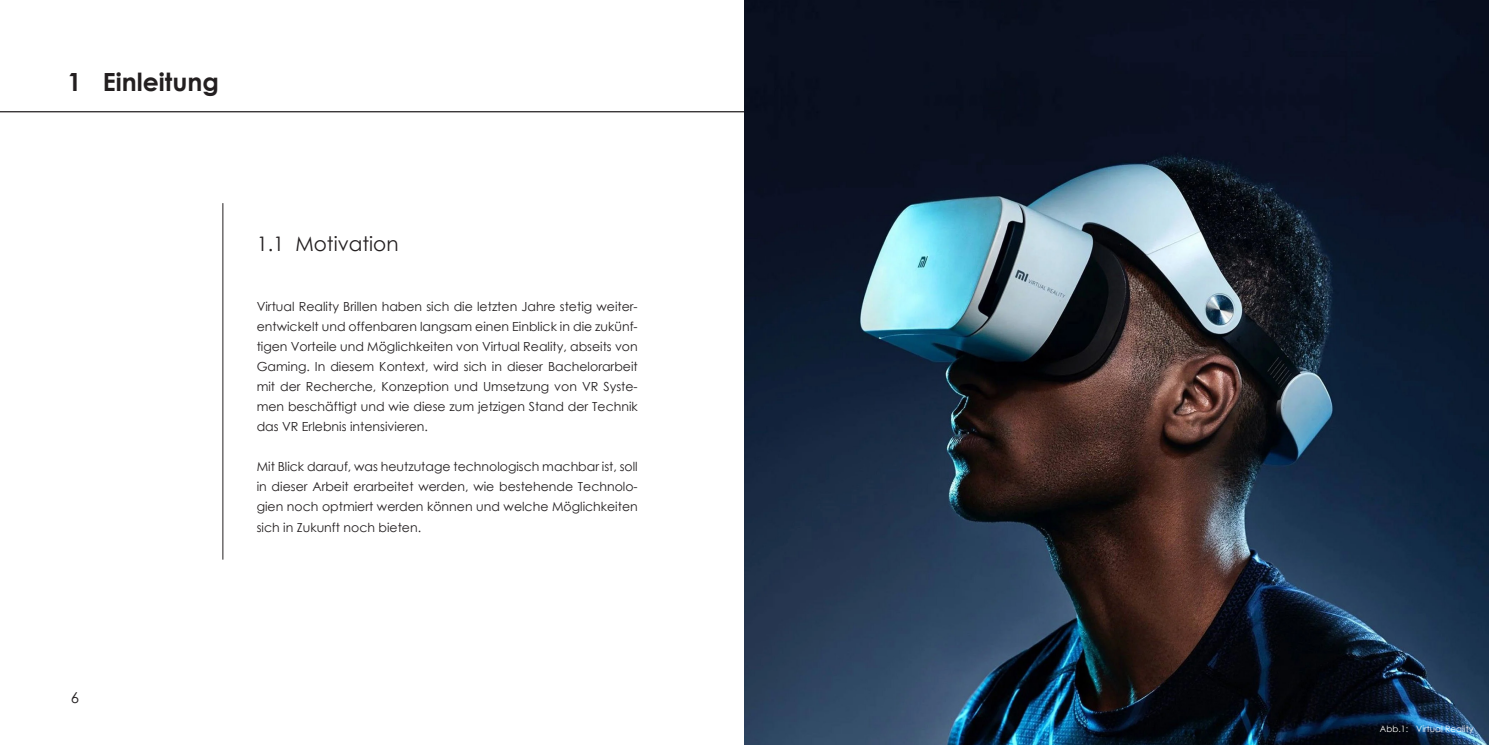
<style>
.page{position:relative;width:1489px;height:745px;background:#fff}
.page>*{position:absolute;margin:0;border:0;box-sizing:border-box;transform-origin:0 0}
.t1{font:700 25px "Century Gothic";color:#231f20}
.t2{font:20px "Century Gothic";color:#231f20}
.t3{font:15px "Century Gothic";color:#231f20}
.Fließtext{font:12.5px/20px "Century Gothic";color:#231f20;text-align:justify}
.t4{font:8.75px "Century Gothic";color:#fff}
</style>
<div class="page">
<hr style="left:0;top:111px;width:1488px;height:1px;background:#231f20">
<img style="left:744px;top:0;width:744px;height:744px">
<hr style="left:222px;top:203px;width:1px;height:356px;background:#231f20">
<p class="t1" style="left:67px;top:63px;width:153px">1 Einleitung</p>
<p class="t2" style="left:257px;top:230px;width:143px">1.1 Motivation</p>
<p class="Fließtext" style="left:257px;top:296px;width:382px">Virtual Reality Brillen haben sich die letzten Jahre stetig weiter&shy;entwickelt und offenbaren langsam einen Einblick in die zukünf&shy;tigen Vorteile und Möglichkeiten von Virtual Reality, abseits von Gaming. In diesem Kontext, wird sich in dieser Bachelorarbeit mit der Recherche, Konzeption und Umsetzung von VR Syste&shy;men beschäftigt und wie diese zum jetzigen Stand der Technik das VR Erlebnis intensivieren.</p>
<p class="Fließtext" style="left:257px;top:456px;width:382px">Mit Blick darauf, was heutzutage technologisch machbar ist, soll in dieser Arbeit erarbeitet werden, wie bestehende Technolo&shy;gien noch optmiert werden können und welche Möglichkeiten sich in Zukunft noch bieten.</p>
<p class="t3" style="left:71px;top:686px;width:10px">6</p>
<p class="t4" style="left:1379px;top:722px;width:95px">Abb.1: Virtual Reality</p>
</div>
